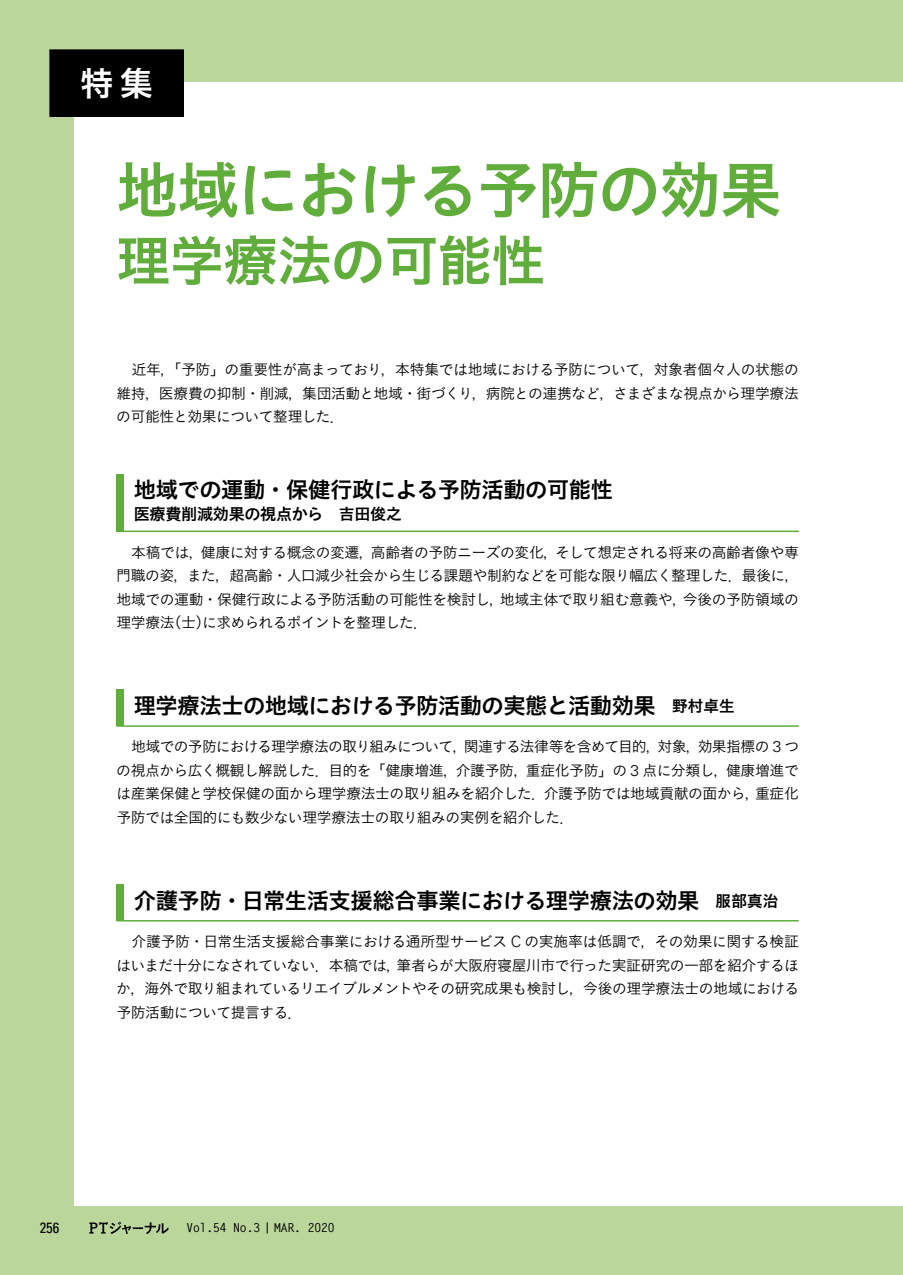
<style>
.page{position:relative;width:903px;height:1275px;background:#bad69b}
.page>*{position:absolute;margin:0;border:0;box-sizing:border-box;transform-origin:0 0}
.t1{font:61.95px "Hiragino UD Sans Std W6";letter-spacing:-.025em;color:#60ad3b}
.t2{font:54.6px "Hiragino UD Sans Std W6";letter-spacing:-.02em;color:#60ad3b}
.t3{font:33.43px "Hiragino UD Sans Std W6";color:#fff}
.t4{font:22.4px "Hiragino UD Sans Std W6";letter-spacing:-.02em;color:#000}
.t5{font:16.1px "Hiragino UD Sans Std W6";letter-spacing:-.02em;color:#000}
.t6{font:14.88px/23.6px "Koburina Go Std W3";letter-spacing:-.035em;color:#000;text-align:justify}
.t7{font:condensed 14.88px "Univers LT Std";color:#000}
.t8{font:700 12.42px "Letter Gothic Std";letter-spacing:-.06em;color:#000}
.s1{font-family:"Koburina Go Std W6"}
.s2{font-family:"Koburina Go Std W6";font-size:16.1px}
.s3{font-family:"Univers LT Std";font-weight:300;font-size:15.58px}
</style>
<div class="page">
<div style="left:74px;top:82px;width:829px;height:1123px;background:#fff"></div>
<svg style="left:89px;top:1222px;width:80px;height:12px"></svg>
<div style="left:117px;top:474px;width:7px;height:57px;background:#60ad3b"></div>
<hr style="left:124px;top:531px;width:675px;height:1px;background:#60ad3b">
<div style="left:117px;top:690px;width:7px;height:36px;background:#60ad3b"></div>
<hr style="left:124px;top:725px;width:675px;height:2px;background:#60ad3b">
<div style="left:117px;top:884px;width:7px;height:37px;background:#60ad3b"></div>
<hr style="left:124px;top:920px;width:675px;height:1px;background:#60ad3b">
<div style="left:50px;top:50px;width:134px;height:67px;background:#000"></div>
<h3 class="t3" style="left:80px;top:58px;width:75px">特集</h3>
<h1 class="t1" style="left:116px;top:143px;width:667px">地域における予防の効果</h1>
<h2 class="t2" style="left:116px;top:219px;width:431px">理学療法の可能性</h2>
<p class="t6" style="left:116px;top:358px;width:684px">　近年，「予防」の重要性が高まっており，本特集では地域における予防について，対象者個々人の状態の維持，医療費の抑制・削減，集団活動と地域・街づくり，病院との連携など，さまざまな視点から理学療法の可能性と効果について整理した．</p>
<h3 class="t4" style="left:134px;top:473px;width:481px">地域での運動・保健行政による予防活動の可能性</h3>
<p class="t5" style="left:134px;top:502px;width:270px">医療費削減効果の視点から　<span class="s1">吉田俊之</span></p>
<p class="t6" style="left:116px;top:540px;width:685px">　本稿では，健康に対する概念の変遷，高齢者の予防ニーズの変化，そして想定される将来の高齢者像や専門職の姿，また，超高齢・人口減少社会から生じる課題や制約などを可能な限り幅広く整理した．最後に，地域での運動・保健行政による予防活動の可能性を検討し，地域主体で取り組む意義や，今後の予防領域の理学療法（士）に求められるポイントを整理した．</p>
<h3 class="t4" style="left:134px;top:689px;width:603px">理学療法士の地域における予防活動の実態と活動効果<span class="s2">　野村卓生</span></h3>
<p class="t6" style="left:116px;top:735px;width:685px">　地域での予防における理学療法の取り組みについて，関連する法律等を含めて目的，対象，効果指標の <span class="s3">3</span> つの視点から広く概観し解説した．目的を「健康増進，介護予防，重症化予防」の <span class="s3">3</span> 点に分類し，健康増進では産業保健と学校保健の面から理学療法士の取り組みを紹介した．介護予防では地域貢献の面から，重症化予防では全国的にも数少ない理学療法士の取り組みの実例を紹介した．</p>
<h3 class="t4" style="left:134px;top:883px;width:646px">介護予防・日常生活支援総合事業における理学療法の効果<span class="s2">　服部真治</span></h3>
<p class="t6" style="left:116px;top:929px;width:685px">　介護予防・日常生活支援総合事業における通所型サービス <span class="s3">C</span> の実施率は低調で，その効果に関する検証はいまだ十分になされていない．本稿では，筆者らが大阪府寝屋川市で行った実証研究の一部を紹介するほか，海外で取り組まれているリエイブルメントやその研究成果も検討し，今後の理学療法士の地域における予防活動について提言する．</p>
<p class="t7" style="left:40px;top:1218px;width:21px">256</p>
<p class="t8" style="left:186px;top:1220px;width:150px">Vol.54 No.3 MAR. 2020</p>
</div>
